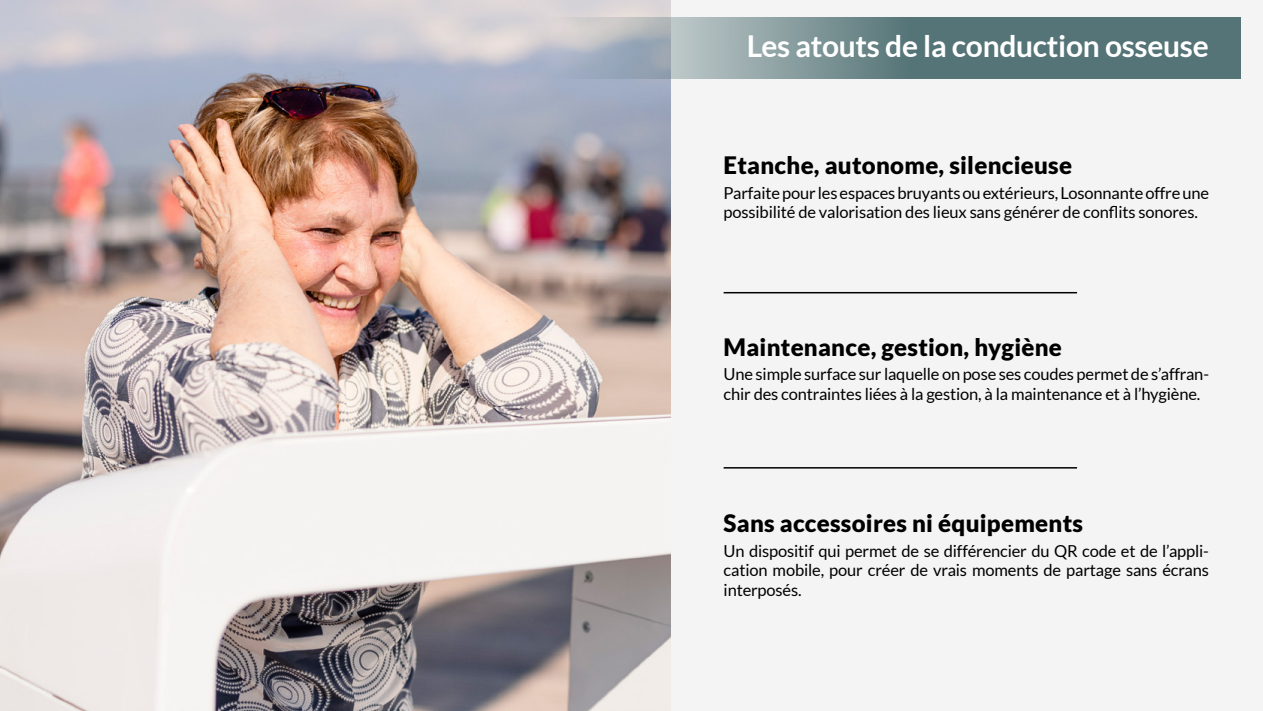
<style>
.page{position:relative;width:1263px;height:711px;background:#fff}
.page>*{position:absolute;margin:0;border:0;box-sizing:border-box;transform-origin:0 0}
.t1{font:700 30px "Lato";letter-spacing:-.01em;color:#fff}
.t2{font:900 24px "Lato";letter-spacing:.01em;color:#000}
.t3{font:16.5px/19.8px "Lato";letter-spacing:-.01em;color:#000}
</style>
<div class="page">
<div style="left:0;top:0;width:1263px;height:710px;background:#f4f4f4"></div>
<img style="left:0;top:0;width:671px;height:710px">
<svg style="left:368px;top:17px;width:872px;height:62px;background:#879a9f"></svg>
<hr style="left:724px;top:292px;width:353px;height:1px;background:#000">
<hr style="left:724px;top:466px;width:353px;height:2px;background:#000">
<h1 class="t1" style="left:747px;top:29px;width:463px">Les atouts de la conduction osseuse</h1>
<h2 class="t2" style="left:724px;top:151px;width:350px">Etanche, autonome, silencieuse</h2>
<p class="t3" style="left:724px;top:182px;width:487px">Parfaite pour les espaces bruyants ou extérieurs, Losonnante offre une possibilité de valorisation des lieux sans générer de conflits sonores.</p>
<h2 class="t2" style="left:724px;top:332px;width:340px">Maintenance, gestion, hygiène</h2>
<p class="t3" style="left:724px;top:363px;width:487px">Une simple surface sur laquelle on pose ses coudes permet de s’affran&shy;chir des contraintes liées à la gestion, à la maintenance et à l’hygiène.</p>
<h2 class="t2" style="left:724px;top:509px;width:361px">Sans accessoires ni équipements</h2>
<p class="t3" style="left:724px;top:540px;width:487px;text-align:justify">Un dispositif qui permet de se différencier du QR code et de l’appli&shy;cation mobile, pour créer de vrais moments de partage sans écrans interposés.</p>
</div>
